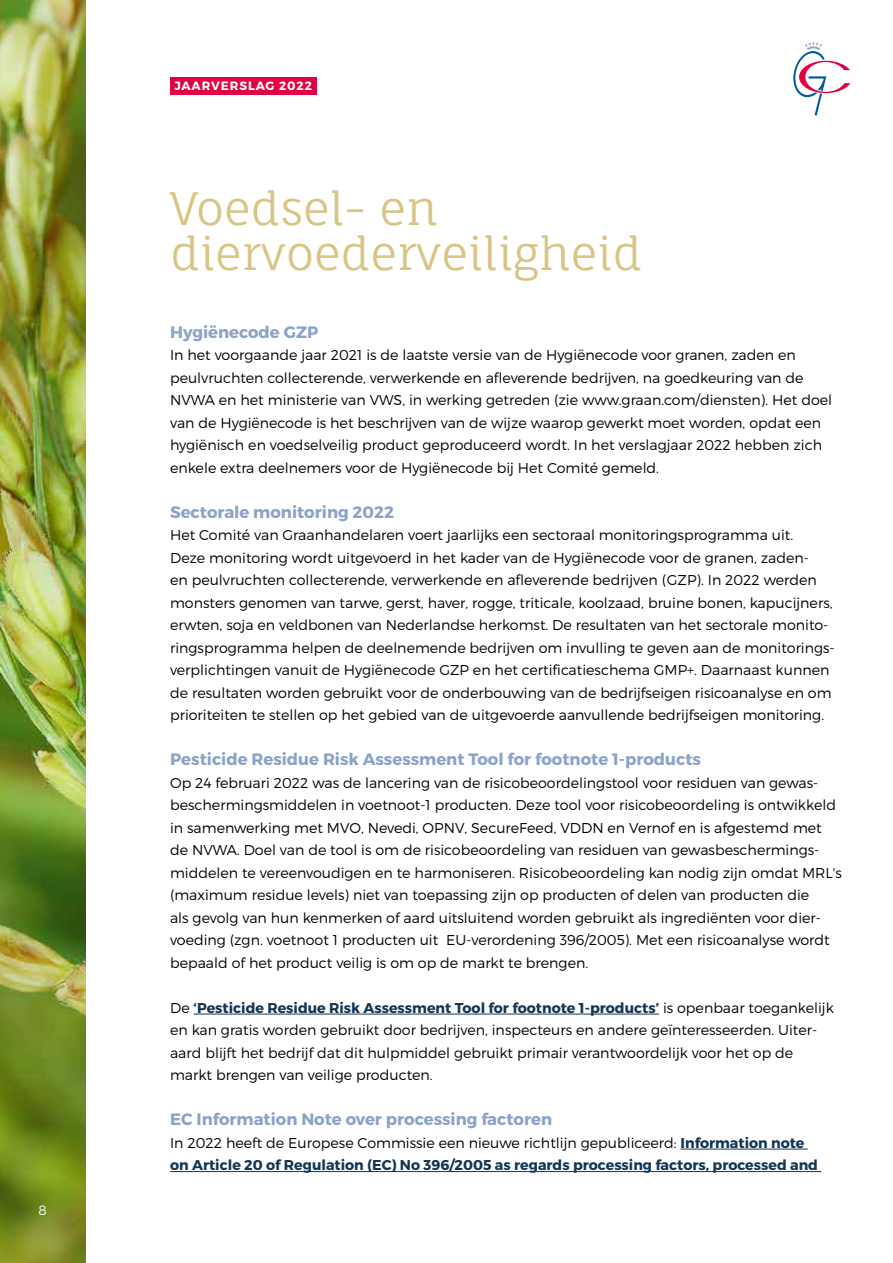
<style>
.page{position:relative;width:893px;height:1263px;background:#fff}
.page>*{position:absolute;margin:0;border:0;box-sizing:border-box;transform-origin:0 0}
.t1{font:45px/45px "Fauna One";color:#d9c483}
.t2{font:700 16.5px "Montserrat";color:#8ca3c8}
.t3{font:300 14.25px/22.5px "Montserrat";color:#000}
.t4{font:700 14.25px/22.5px "Montserrat";color:#133656}
.t5{font:300 13.5px "Montserrat";color:#fff}
.t6{font:700 12px "Montserrat";letter-spacing:.075em;color:#fff}
.s1{font-weight:700;color:#133656}
.s2{font-weight:300;color:#000}
</style>
<div class="page">
<div style="left:170px;top:77px;width:147px;height:17px;background:#e20241"></div>
<img style="left:0;top:0;width:85px;height:1263px">
<svg style="left:793px;top:43px;width:57px;height:73px"></svg>
<hr style="left:194px;top:1014px;width:465px;height:1px;background:#133656">
<hr style="left:680px;top:1149px;width:128px;height:1px;background:#133656">
<hr style="left:170px;top:1171px;width:651px;height:1px;background:#133656">
<p class="t5" style="left:38px;top:1202px;width:10px">8</p>
<p class="t6" style="left:174px;top:78px;width:139px">JAARVERSLAG 2022</p>
<h1 class="t1" style="left:170px;top:186px;width:474px">Voedsel- en diervoederveiligheid</h1>
<p class="t2" style="left:170px;top:321px;width:150px">Hygiënecode GZP</p>
<p class="t3" style="left:170px;top:343px;width:664px">In het voorgaande jaar 2021 is de laatste versie van de Hygiënecode voor granen, zaden en peulvruchten collecterende, verwerkende en afleverende bedrijven, na goedkeuring van de NVWA en het ministerie van VWS, in werking getreden (zie www.graan.com/diensten). Het doel van de Hygiënecode is het beschrijven van de wijze waarop gewerkt moet worden, opdat een hygiënisch en voedselveilig product geproduceerd wordt. In het verslagjaar 2022 hebben zich enkele extra deelnemers voor de Hygiënecode bij Het Comité gemeld.</p>
<p class="t2" style="left:170px;top:501px;width:225px">Sectorale monitoring 2022</p>
<p class="t3" style="left:170px;top:523px;width:666px">Het Comité van Graanhandelaren voert jaarlijks een sectoraal monitoringsprogramma uit.<br>Deze monitoring wordt uitgevoerd in het kader van de Hygiënecode voor de granen, zaden-<br>en peulvruchten collecterende, verwerkende en afleverende bedrijven (GZP). In 2022 werden monsters genomen van tarwe, gerst, haver, rogge, triticale, koolzaad, bruine bonen, kapucijners, erwten, soja en veldbonen van Nederlandse herkomst. De resultaten van het sectorale monito&shy;ringsprogramma helpen de deelnemende bedrijven om invulling te geven aan de monitorings&shy;verplichtingen vanuit de Hygiënecode GZP en het certificatieschema GMP+. Daarnaast kunnen de resultaten worden gebruikt voor de onderbouwing van de bedrijfseigen risicoanalyse en om prioriteiten te stellen op het gebied van de uitgevoerde aanvullende bedrijfseigen monitoring.</p>
<p class="t2" style="left:170px;top:749px;width:532px">Pesticide Residue Risk Assessment Tool for footnote 1-products</p>
<p class="t3" style="left:170px;top:771px;width:673px">Op 24 februari 2022 was de lancering van de risicobeoordelingstool voor residuen van gewas&shy;beschermingsmiddelen in voetnoot-1 producten. Deze tool voor risicobeoordeling is ontwikkeld in samenwerking met MVO, Nevedi, OPNV, SecureFeed, VDDN en Vernof en is afgestemd met de NVWA. Doel van de tool is om de risicobeoordeling van residuen van gewasbeschermings&shy;middelen te vereenvoudigen en te harmoniseren. Risicobeoordeling kan nodig zijn omdat MRL's (maximum residue levels) niet van toepassing zijn op producten of delen van producten die<br>als gevolg van hun kenmerken of aard uitsluitend worden gebruikt als ingrediënten voor dier&shy;voeding (zgn. voetnoot 1 producten uit EU-verordening 396/2005). Met een risicoanalyse wordt bepaald of het product veilig is om op de markt te brengen.</p>
<p class="t3" style="left:170px;top:996px;width:665px">De <span class="s1">‘Pesticide Residue Risk Assessment Tool for footnote 1-products’</span> is openbaar toegankelijk en kan gratis worden gebruikt door bedrijven, inspecteurs en andere geïnteresseerden. Uiter&shy;aard blijft het bedrijf dat dit hulpmiddel gebruikt primair verantwoordelijk voor het op de markt brengen van veilige producten.</p>
<p class="t2" style="left:170px;top:1109px;width:384px">EC Information Note over processing factoren</p>
<p class="t4" style="left:170px;top:1131px;width:649px"><span class="s2">In 2022 heeft de Europese Commissie een nieuwe richtlijn gepubliceerd:</span> Information note on Article 20 of Regulation (EC) No 396/2005 as regards processing factors, processed and</p>
</div>
